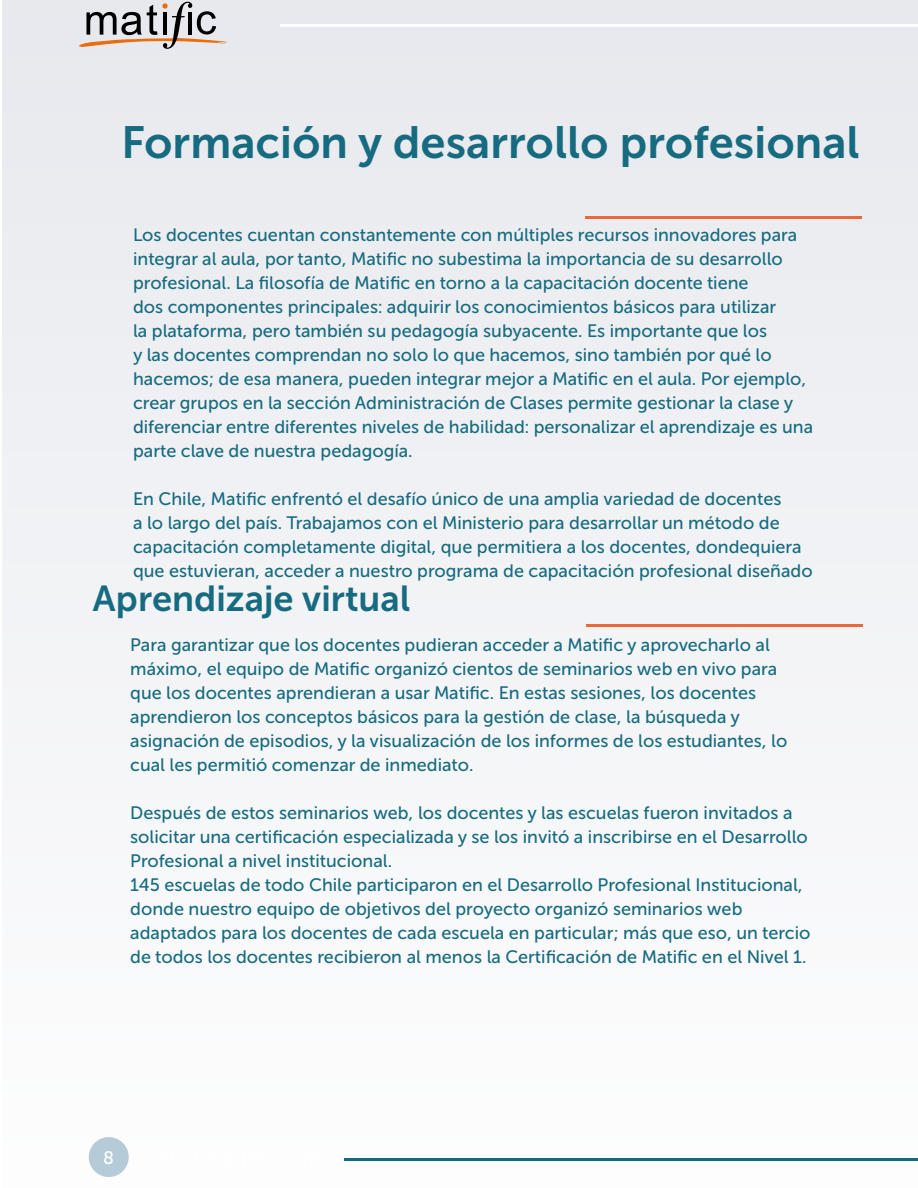
<style>
.page{position:relative;width:918px;height:1188px;background:#fff}
.page>*{position:absolute;margin:0;border:0;box-sizing:border-box;transform-origin:0 0}
.t1{font:45px "Museo Sans Cyrl 700";color:#166b80}
.t2{font:36px "Museo Sans Cyrl 700";color:#166b80}
.t3{font:18px/24px "Museo Sans Cyrl 500";color:#166b80}
.t4{font:18px "Museo Sans Cyrl 500";color:#fff}
</style>
<div class="page">
<div style="left:3px;top:0;width:915px;height:1188px;background:#f2f3f5"></div>
<hr style="left:345px;top:1158px;width:573px;height:2px;background:#16697e">
<div style="left:89px;top:1137px;width:40px;height:40px;background:#b6cbd8;border-radius:50%"></div>
<hr style="left:280px;top:25px;width:638px;height:2px;background:#fff">
<hr style="left:586px;top:216px;width:276px;height:2px;background:#ec6839">
<svg style="left:79px;top:2px;width:149px;height:47px"></svg>
<hr style="left:586px;top:624px;width:276px;height:2px;background:#ec6839">
<h1 class="t1" style="left:122px;top:118px;width:740px">Formación y desarrollo profesional</h1>
<p class="t3" style="left:133px;top:223px;width:682px">Los docentes cuentan constantemente con múltiples recursos innovadores para integrar al aula, por tanto, Matific no subestima la importancia de su desarrollo profesional. La filosofía de Matific en torno a la capacitación docente tiene<br>dos componentes principales: adquirir los conocimientos básicos para utilizar<br>la plataforma, pero también su pedagogía subyacente. Es importante que los<br>y las docentes comprendan no solo lo que hacemos, sino también por qué lo hacemos; de esa manera, pueden integrar mejor a Matific en el aula. Por ejemplo, crear grupos en la sección Administración de Clases permite gestionar la clase y diferenciar entre diferentes niveles de habilidad: personalizar el aprendizaje es una parte clave de nuestra pedagogía.</p>
<p class="t3" style="left:133px;top:487px;width:681px">En Chile, Matific enfrentó el desafío único de una amplia variedad de docentes<br>a lo largo del país. Trabajamos con el Ministerio para desarrollar un método de capacitación completamente digital, que permitiera a los docentes, dondequiera que estuvieran, acceder a nuestro programa de capacitación profesional diseñado</p>
<h2 class="t2" style="left:93px;top:578px;width:319px">Aprendizaje virtual</h2>
<p class="t3" style="left:130px;top:633px;width:659px">Para garantizar que los docentes pudieran acceder a Matific y aprovecharlo al máximo, el equipo de Matific organizó cientos de seminarios web en vivo para que los docentes aprendieran a usar Matific. En estas sesiones, los docentes aprendieron los conceptos básicos para la gestión de clase, la búsqueda y asignación de episodios, y la visualización de los informes de los estudiantes, lo cual les permitió comenzar de inmediato.</p>
<p class="t3" style="left:130px;top:801px;width:682px">Después de estos seminarios web, los docentes y las escuelas fueron invitados a solicitar una certificación especializada y se los invitó a inscribirse en el Desarrollo Profesional a nivel institucional.<br>145 escuelas de todo Chile participaron en el Desarrollo Profesional Institucional, donde nuestro equipo de objetivos del proyecto organizó seminarios web adaptados para los docentes de cada escuela en particular; más que eso, un tercio de todos los docentes recibieron al menos la Certificación de Matific en el Nivel 1.</p>
<p class="t4" style="left:103px;top:1148px;width:12px">8</p>
</div>
